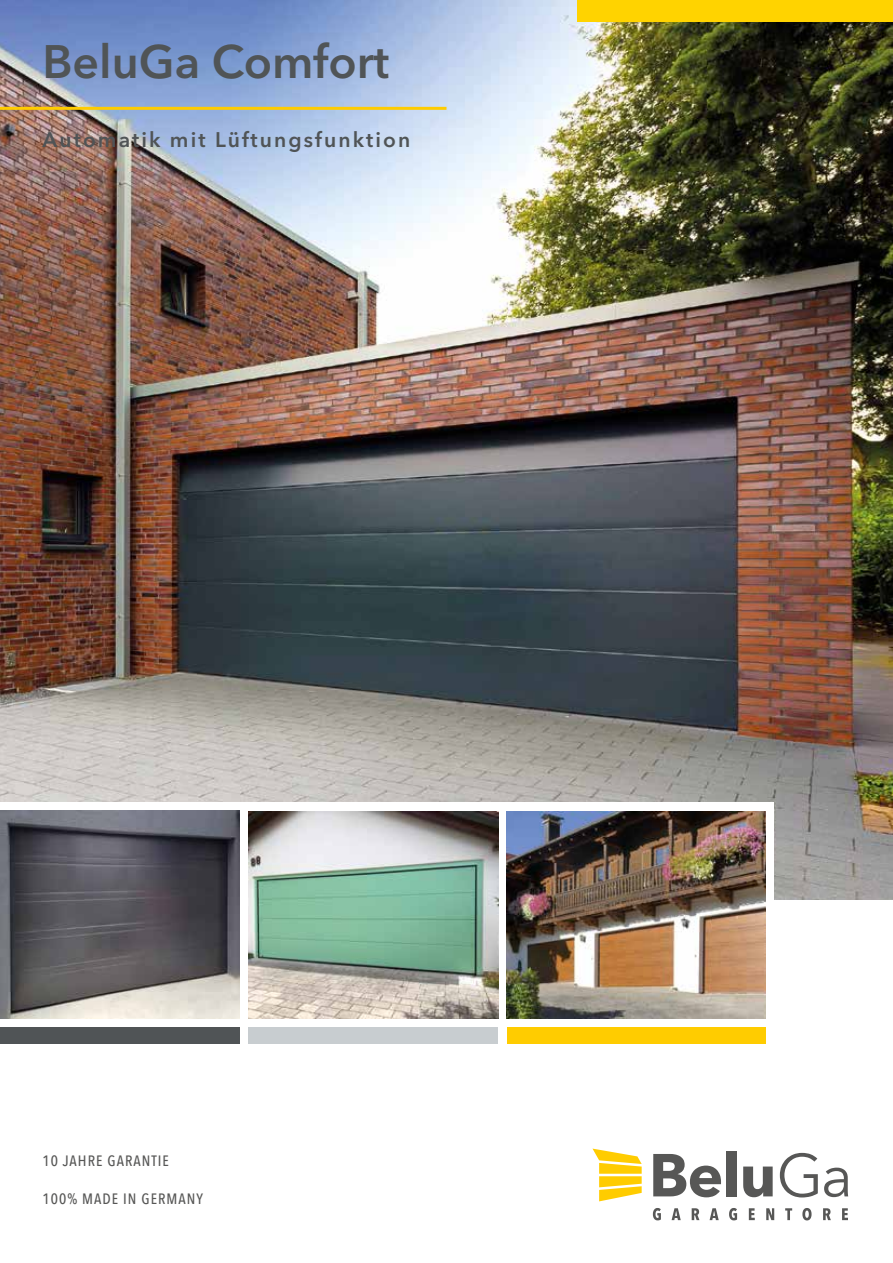
<style>
.page{position:relative;width:893px;height:1263px;background:#fff}
.page>*{position:absolute;margin:0;border:0;box-sizing:border-box;transform-origin:0 0}
.t1{font:600 46.5px "Avenir Next LT Pro";color:#505456}
.t2{font:600 21px "Avenir Next LT Pro";letter-spacing:.1em;color:#505456}
.t3{font:500 15px "Avenir Next Condensed";letter-spacing:.07em;color:#575756}
</style>
<div class="page">
<img style="left:0;top:0;width:893px;height:899px">
<div style="left:0;top:802px;width:774px;height:250px;background:#fff"></div>
<img style="left:507px;top:812px;width:258px;height:206px">
<img style="left:0;top:811px;width:240px;height:207px">
<img style="left:248px;top:811px;width:250px;height:207px">
<svg style="left:592px;top:1148px;width:50px;height:53px"></svg>
<svg style="left:653px;top:1154px;width:68px;height:43px"></svg>
<div style="left:726px;top:1151px;width:10px;height:45px;background:#575756"></div>
<svg style="left:743px;top:1166px;width:30px;height:31px"></svg>
<svg style="left:780px;top:1153px;width:38px;height:44px"></svg>
<svg style="left:824px;top:1167px;width:24px;height:30px"></svg>
<svg style="left:653px;top:1208px;width:8px;height:12px"></svg>
<svg style="left:672px;top:1208px;width:9px;height:12px"></svg>
<svg style="left:692px;top:1208px;width:7px;height:12px"></svg>
<svg style="left:710px;top:1208px;width:9px;height:12px"></svg>
<svg style="left:729px;top:1208px;width:8px;height:12px"></svg>
<svg style="left:749px;top:1208px;width:6px;height:12px"></svg>
<svg style="left:766px;top:1208px;width:8px;height:12px"></svg>
<svg style="left:785px;top:1208px;width:7px;height:12px"></svg>
<svg style="left:802px;top:1208px;width:9px;height:12px"></svg>
<svg style="left:823px;top:1208px;width:8px;height:12px"></svg>
<svg style="left:842px;top:1208px;width:6px;height:12px"></svg>
<div style="left:507px;top:1027px;width:258px;height:17px;background:#fc0"></div>
<div style="left:248px;top:1027px;width:250px;height:17px;background:#c8cdd0"></div>
<div style="left:0;top:1027px;width:240px;height:17px;background:#505456"></div>
<hr style="left:0;top:107px;width:446px;height:3px;background:#fc0">
<div style="left:578px;top:0;width:315px;height:21px;background:#ffd300"></div>
<h1 class="t1" style="left:43px;top:33px;width:348px">BeluGa Comfort</h1>
<h2 class="t2" style="left:43px;top:127px;width:369px">Automatik mit Lüftungsfunktion</h2>
<p class="t3" style="left:43px;top:1152px;width:128px">10 JAHRE GARANTIE</p>
<p class="t3" style="left:43px;top:1189px;width:162px">100% MADE IN GERMANY</p>
</div>
